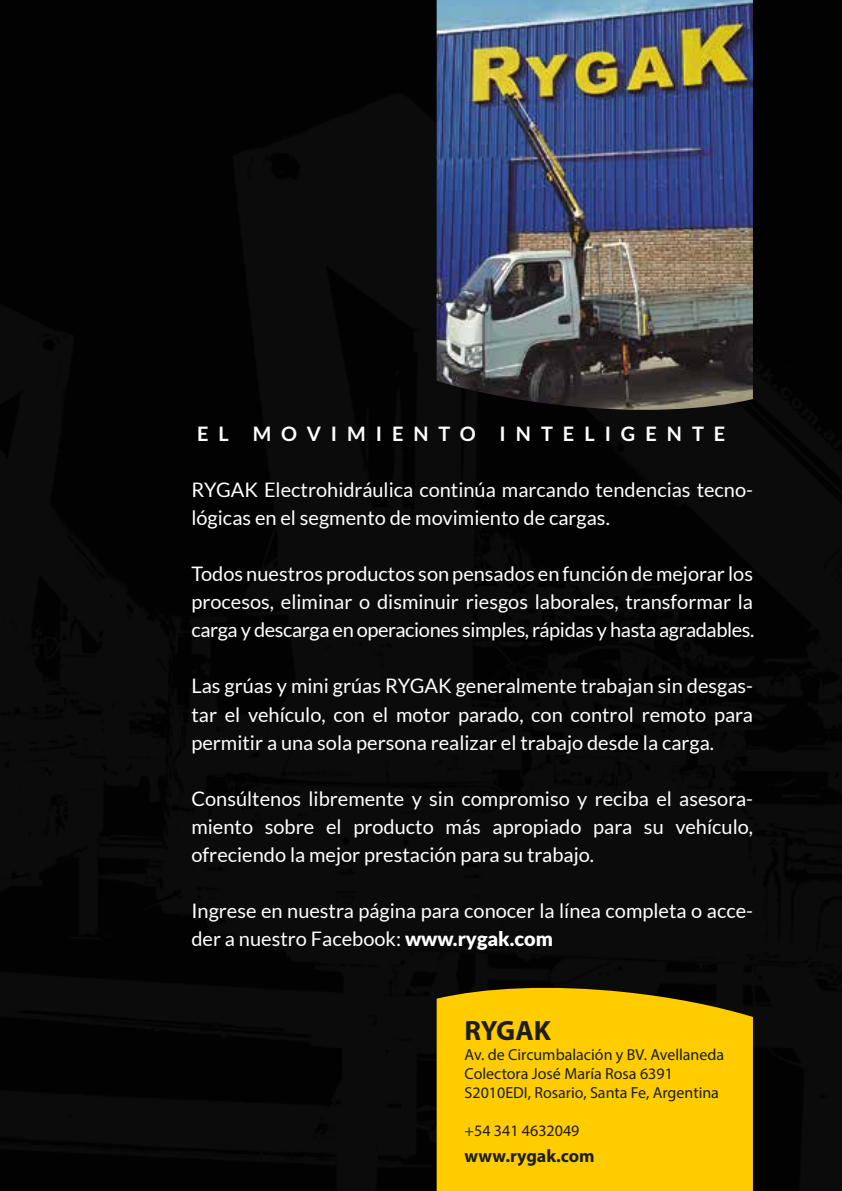
<style>
.page{position:relative;width:842px;height:1191px;background:#09090a}
.page>*{position:absolute;margin:0;border:0;box-sizing:border-box;transform-origin:0 0}
.t1{font:700 28px "Myriad Pro";letter-spacing:-.01em;color:#1d1d1b}
.t2{font:20px/28px "Lato";color:#fff;text-align:justify}
.t3{font:700 20px "Lato";letter-spacing:.5em;color:#fff}
.t4{font:700 18px "Myriad Pro";color:#1d1d1b}
.t5{font:16px/19.2px "Myriad Pro";color:#1d1d1b}
.s1{font-weight:900}
</style>
<div class="page">
<img style="left:437px;top:0;width:316px;height:413px">
<div style="left:437px;top:984px;width:316px;height:207px;background:#fc0"></div>
<p class="t3" style="left:197px;top:422px;width:530px">EL MOVIMIENTO INTELIGENTE</p>
<p class="t2" style="left:191px;top:476px;width:563px">RYGAK Electrohidráulica continúa marcando tendencias tecno&shy;lógicas en el segmento de movimiento de cargas.</p>
<p class="t2" style="left:191px;top:560px;width:564px">Todos nuestros productos son pensados en función de mejorar los procesos, eliminar o disminuir riesgos laborales, transformar la carga y descarga en operaciones simples, rápidas y hasta agradables.</p>
<p class="t2" style="left:191px;top:672px;width:563px">Las grúas y mini grúas RYGAK generalmente trabajan sin desgas&shy;tar el vehículo, con el motor parado, con control remoto para permitir a una sola persona realizar el trabajo desde la carga.</p>
<p class="t2" style="left:191px;top:784px;width:563px">Consúltenos libremente y sin compromiso y reciba el asesora&shy;miento sobre el producto más apropiado para su vehículo, ofreciendo la mejor prestación para su trabajo.</p>
<p class="t2" style="left:191px;top:896px;width:563px">Ingrese en nuestra página para conocer la línea completa o acce&shy;der a nuestro Facebook: <span class="s1">www.rygak.com</span></p>
<h1 class="t1" style="left:465px;top:1012px;width:88px">RYGAK</h1>
<p class="t5" style="left:465px;top:1044px;width:261px">Av. de Circumbalación y BV. Avellaneda<br>Colectora José María Rosa 6391<br>S2010EDI, Rosario, Santa Fe, Argentina</p>
<p class="t5" style="left:465px;top:1121px;width:116px">+54 341 4632049</p>
<p class="t4" style="left:465px;top:1144px;width:132px">www.rygak.com</p>
</div>
